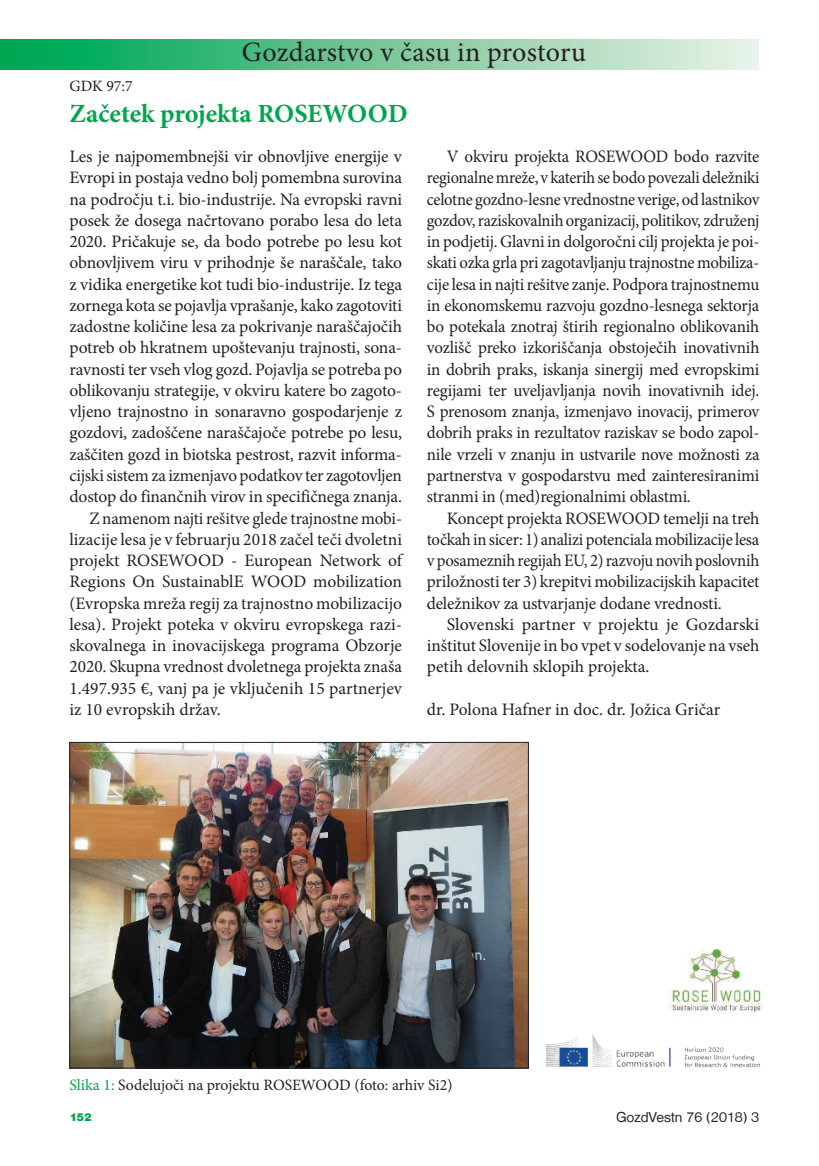
<style>
.page{position:relative;width:819px;height:1166px;background:#fff}
.page>*{position:absolute;margin:0;border:0;box-sizing:border-box;transform-origin:0 0}
.t1{font:28px "Minion Pro";letter-spacing:.005em;color:#231f20}
.t2{font:700 26.25px "Minion Pro";letter-spacing:-.005em;color:#00a54f}
.t3{font:17.5px/21.3px "Minion Pro";letter-spacing:-.01em;color:#231f20;text-align:justify}
.t4{font:15.75px "Minion Pro";letter-spacing:-.005em;color:#231f20}
.t5{font:14.88px "Nimbus San DEE";color:#231f20}
.t6{font:11.38px "Nimbus San DEE Blac";color:#00a54f}
.s1{color:#00a54f}
</style>
<div class="page">
<div style="left:0;top:40px;width:759px;height:29px;background:linear-gradient(to right,#00a24c,#f2f0e7)"></div>
<img style="left:71px;top:744px;width:455px;height:322px">
<div style="left:69px;top:742px;width:459px;height:326px;border:1px solid #231f20"></div>
<img style="left:546px;top:1034px;width:215px;height:34px">
<img style="left:667px;top:948px;width:96px;height:67px">
<p class="t4" style="left:69px;top:75px;width:65px">GDK 97:7</p>
<h1 class="t1" style="left:242px;top:33px;width:345px">Gozdarstvo v času in prostoru</h1>
<h2 class="t2" style="left:69px;top:96px;width:339px">Začetek projekta ROSEWOOD</h2>
<p class="t3" style="left:69px;top:146px;width:334px">Les je najpomembnejši vir obnovljive energije v</p>
<p class="t3" style="left:69px;top:167px;width:334px">Evropi in postaja vedno bolj pomembna surovina</p>
<p class="t3" style="left:69px;top:188px;width:334px">na področju t.i. bio-industrije. Na evropski ravni</p>
<p class="t3" style="left:69px;top:210px;width:334px">posek že dosega načrtovano porabo lesa do leta</p>
<p class="t3" style="left:69px;top:231px;width:334px">2020. Pričakuje se, da bodo potrebe po lesu kot</p>
<p class="t3" style="left:69px;top:252px;width:334px">obnovljivem viru v prihodnje še naraščale, tako</p>
<p class="t3" style="left:69px;top:273px;width:334px">z vidika energetike kot tudi bio-industrije. Iz tega</p>
<p class="t3" style="left:69px;top:295px;width:334px">zornega kota se pojavlja vprašanje, kako zagotoviti</p>
<p class="t3" style="left:69px;top:316px;width:334px">zadostne količine lesa za pokrivanje naraščajočih</p>
<p class="t3" style="left:69px;top:337px;width:334px">potreb ob hkratnem upoštevanju trajnosti, sona-</p>
<p class="t3" style="left:69px;top:358px;width:334px">ravnosti ter vseh vlog gozd. Pojavlja se potreba po</p>
<p class="t3" style="left:69px;top:380px;width:334px">oblikovanju strategije, v okviru katere bo zagoto-</p>
<p class="t3" style="left:69px;top:401px;width:334px">vljeno trajnostno in sonaravno gospodarjenje z</p>
<p class="t3" style="left:69px;top:422px;width:334px">gozdovi, zadoščene naraščajoče potrebe po lesu,</p>
<p class="t3" style="left:69px;top:443px;width:334px">zaščiten gozd in biotska pestrost, razvit informa-</p>
<p class="t3" style="left:69px;top:465px;width:334px">cijski sistem za izmenjavo podatkov ter zagotovljen</p>
<p class="t3" style="left:69px;top:486px;width:334px">dostop do finančnih virov in specifičnega znanja.</p>
<p class="t3" style="left:89px;top:507px;width:314px">Z namenom najti rešitve glede trajnostne mobi-</p>
<p class="t3" style="left:69px;top:528px;width:334px">lizacije lesa je v februarju 2018 začel teči dvoletni</p>
<p class="t3" style="left:69px;top:550px;width:334px">projekt ROSEWOOD - European Network of</p>
<p class="t3" style="left:69px;top:571px;width:334px">Regions On SustainablE WOOD mobilization</p>
<p class="t3" style="left:69px;top:592px;width:334px">(Evropska mreža regij za trajnostno mobilizacijo</p>
<p class="t3" style="left:69px;top:614px;width:334px">lesa). Projekt poteka v okviru evropskega razi-</p>
<p class="t3" style="left:69px;top:635px;width:334px">skovalnega in inovacijskega programa Obzorje</p>
<p class="t3" style="left:69px;top:656px;width:334px">2020. Skupna vrednost dvoletnega projekta znaša</p>
<p class="t3" style="left:69px;top:677px;width:334px">1.497.935 €, vanj pa je vključenih 15 partnerjev</p>
<p class="t3" style="left:69px;top:699px;width:153px">iz 10 evropskih držav.</p>
<p class="t3" style="left:427px;top:146px;width:334px;text-indent:20px">V okviru projekta ROSEWOOD bodo razvite regionalne mreže, v katerih se bodo povezali deležniki celotne gozdno-lesne vrednostne verige, od lastnikov gozdov, raziskovalnih organizacij, politikov, združenj in podjetij. Glavni in dolgoročni cilj projekta je poi&shy;skati ozka grla pri zagotavljanju trajnostne mobiliza&shy;cije lesa in najti rešitve zanje. Podpora trajnostnemu in ekonomskemu razvoju gozdno-lesnega sektorja bo potekala znotraj štirih regionalno oblikovanih vozlišč preko izkoriščanja obstoječih inovativnih in dobrih praks, iskanja sinergij med evropskimi regijami ter uveljavljanja novih inovativnih idej.<br>S prenosom znanja, izmenjavo inovacij, primerov dobrih praks in rezultatov raziskav se bodo zapol&shy;nile vrzeli v znanju in ustvarile nove možnosti za partnerstva v gospodarstvu med zainteresiranimi stranmi in (med)regionalnimi oblastmi.</p>
<p class="t3" style="left:427px;top:507px;width:334px;text-indent:20px">Koncept projekta ROSEWOOD temelji na treh točkah in sicer: 1) analizi potenciala mobilizacije lesa v posameznih regijah EU, 2) razvoju novih poslovnih priložnosti ter 3) krepitvi mobilizacijskih kapacitet deležnikov za ustvarjanje dodane vrednosti.</p>
<p class="t3" style="left:427px;top:614px;width:334px;text-indent:20px">Slovenski partner v projektu je Gozdarski inštitut Slovenije in bo vpet v sodelovanje na vseh petih delovnih sklopih projekta.</p>
<p class="t3" style="left:427px;top:698px;width:295px">dr. Polona Hafner in doc. dr. Jožica Gričar</p>
<p class="t4" style="left:69px;top:1074px;width:385px"><span class="s1">Slika 1:</span> Sodelujoči na projektu ROSEWOOD (foto: arhiv Si2)</p>
<p class="t6" style="left:69px;top:1111px;width:24px">152</p>
<p class="t5" style="left:616px;top:1109px;width:145px">GozdVestn 76 (2018) 3</p>
</div>
